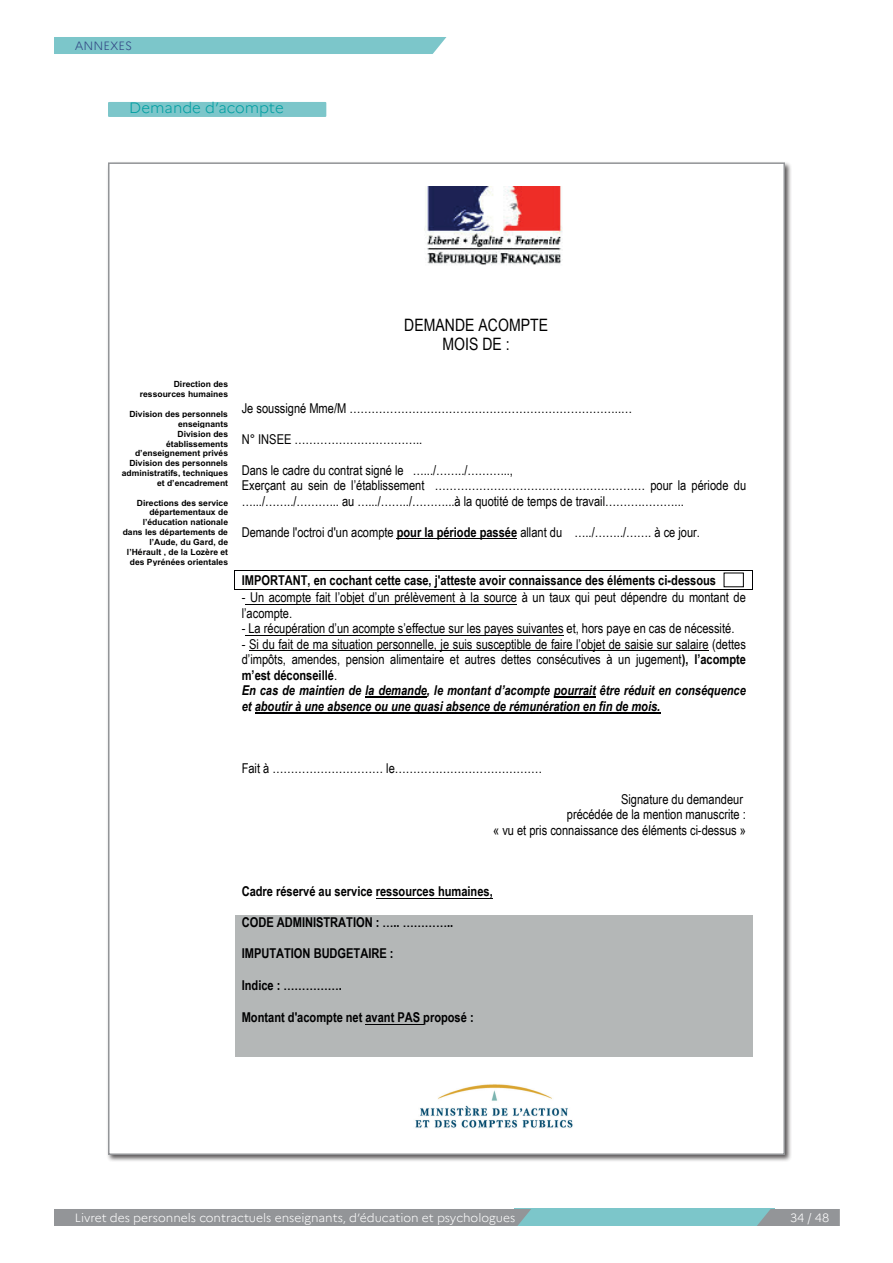
<style>
.page{position:relative;width:893px;height:1263px;background:#fff}
.page>*{position:absolute;margin:0;border:0;box-sizing:border-box;transform-origin:0 0}
.t1{font:17.1px/19.6px "Arial Narrow";letter-spacing:.005em;color:#000001;text-align:center}
.t2{font:300 15px "Marianne";color:#009ea1}
.t3{font:13.5px/15.5px "Arial Narrow";color:#000001}
.t4{font:700 13.5px "Arial Narrow";color:#000001}
.t5{font:300 12px "Marianne";color:#fff}
.t6{font:300 12px "Marianne";color:#334885}
.t7{font:700 8.55px/9.9px "Arial";letter-spacing:.005em;color:#000001;text-align:right}
.s1{font-weight:700}
.s2{font-weight:700;font-style:italic}
</style>
<div class="page">
<div style="left:514px;top:1209px;width:261px;height:17px;background:#7cc6ca"></div>
<div style="left:54px;top:1209px;width:477px;height:17px;background:#939598"></div>
<svg style="left:757px;top:1209px;width:83px;height:17px"></svg>
<div style="left:54px;top:37px;width:392px;height:17px;background:#7cc6ca"></div>
<div style="left:108px;top:102px;width:218px;height:15px;background:#7cc6ca"></div>
<div style="left:106px;top:161px;width:687px;height:1001px;background:#231f20;opacity:.75"></div>
<div style="left:109px;top:163px;width:675px;height:991px;background:#fff"></div>
<img style="left:425px;top:186px;width:138px;height:79px">
<img style="left:415px;top:1084px;width:158px;height:44px">
<hr style="left:397px;top:538px;width:120px;height:1px;background:#000001">
<hr style="left:235px;top:570px;width:518px;height:1px;background:#000001">
<hr style="left:235px;top:589px;width:518px;height:1px;background:#000001">
<hr style="left:246px;top:604px;width:271px;height:1px;background:#000001">
<hr style="left:246px;top:635px;width:318px;height:1px;background:#000001">
<hr style="left:249px;top:650px;width:459px;height:1px;background:#000001">
<hr style="left:365px;top:696px;width:62px;height:2px;background:#000001">
<hr style="left:554px;top:696px;width:42px;height:2px;background:#000001">
<hr style="left:255px;top:712px;width:405px;height:2px;background:#000001">
<hr style="left:376px;top:898px;width:117px;height:1px;background:#000001">
<div style="left:235px;top:915px;width:259px;height:31px;background:#b4b7b7"></div>
<div style="left:494px;top:915px;width:259px;height:31px;background:#b4b7b7"></div>
<div style="left:235px;top:946px;width:259px;height:32px;background:#b4b7b7"></div>
<div style="left:494px;top:946px;width:259px;height:32px;background:#b4b7b7"></div>
<div style="left:235px;top:978px;width:259px;height:32px;background:#b4b7b7"></div>
<div style="left:494px;top:978px;width:259px;height:32px;background:#b4b7b7"></div>
<div style="left:235px;top:1010px;width:259px;height:47px;background:#b4b7b7"></div>
<hr style="left:365px;top:1024px;width:58px;height:1px;background:#000001">
<div style="left:494px;top:1010px;width:259px;height:47px;background:#b4b7b7"></div>
<p class="t6" style="left:75px;top:38px;width:59px">ANNEXES</p>
<p class="t2" style="left:129px;top:99px;width:156px">Demande d’acompte</p>
<p class="t1" style="left:404px;top:314px;width:145px">DEMANDE ACOMPTE<br>MOIS DE :</p>
<p class="t7" style="left:140px;top:379px;width:90px">Direction des ressources humaines</p>
<p class="t7" style="left:122px;top:409px;width:108px">Division des personnels enseignants<br>Division des établissements d’enseignement privés<br>Division des personnels administratifs, techniques et d’encadrement</p>
<p class="t7" style="left:123px;top:498px;width:107px">Directions des service départementaux de l’éducation nationale dans les départements de l’Aude, du Gard, de l’Hérault , de la Lozère et des Pyrénées orientales</p>
<p class="t3" style="left:242px;top:400px;width:392px">Je soussigné Mme/M ………………………………………………………………..…</p>
<p class="t3" style="left:242px;top:431px;width:182px">N° INSEE ……………………………..</p>
<p class="t3" style="left:242px;top:462px;width:506px">Dans le cadre du contrat signé le ….../……../………...,<br>Exerçant au sein de l’établissement ………………………………………………… pour la période du ….../……../………... au ….../……../………...à la quotité de temps de travail……….………...</p>
<p class="t3" style="left:242px;top:524px;width:460px">Demande l'octroi d'un acompte <span class="s1">pour la période passée</span> allant du …../……../……. à ce jour.</p>
<p class="t4" style="left:242px;top:570px;width:476px">IMPORTANT, en cochant cette case, j'atteste avoir connaissance des éléments ci-dessous</p>
<p class="t3" style="left:242px;top:589px;width:506px">- Un acompte fait l’objet d’un prélèvement à la source à un taux qui peut dépendre du montant de l’acompte.</p>
<p class="t3" style="left:242px;top:620px;width:494px">- La récupération d’un acompte s’effectue sur les payes suivantes et, hors paye en cas de nécessité.</p>
<p class="t3" style="left:242px;top:636px;width:506px">- Si du fait de ma situation personnelle, je suis susceptible de faire l’objet de saisie sur salaire (dettes d’impôts, amendes, pension alimentaire et autres dettes consécutives à un jugement<span class="s1">), l’acompte m’est déconseillé</span>.<br><span class="s2">En cas de maintien de la demande, le montant d’acompte pourrait être réduit en conséquence et aboutir à une absence ou une quasi absence de rémunération en fin de mois.</span></p>
<p class="t3" style="left:242px;top:759px;width:302px">Fait à ………………………… le………………………………….</p>
<p class="t3" style="left:493px;top:791px;width:254px;text-align:right">Signature du demandeur<br>précédée de la mention manuscrite :<br>« vu et pris connaissance des éléments ci-dessus »</p>
<p class="t4" style="left:242px;top:881px;width:253px">Cadre réservé au service ressources humaines,</p>
<p class="t4" style="left:242px;top:912px;width:213px">CODE ADMINISTRATION : ….. …………..</p>
<p class="t4" style="left:242px;top:943px;width:153px">IMPUTATION BUDGETAIRE :</p>
<p class="t4" style="left:242px;top:975px;width:102px">Indice : …………….</p>
<p class="t4" style="left:242px;top:1007px;width:233px">Montant d'acompte net avant PAS proposé :</p>
<p class="t5" style="left:75px;top:1210px;width:442px">Livret des personnels contractuels enseignants, d’éducation et psychologues</p>
<p class="t5" style="left:790px;top:1210px;width:41px">34 / 48</p>
</div>
